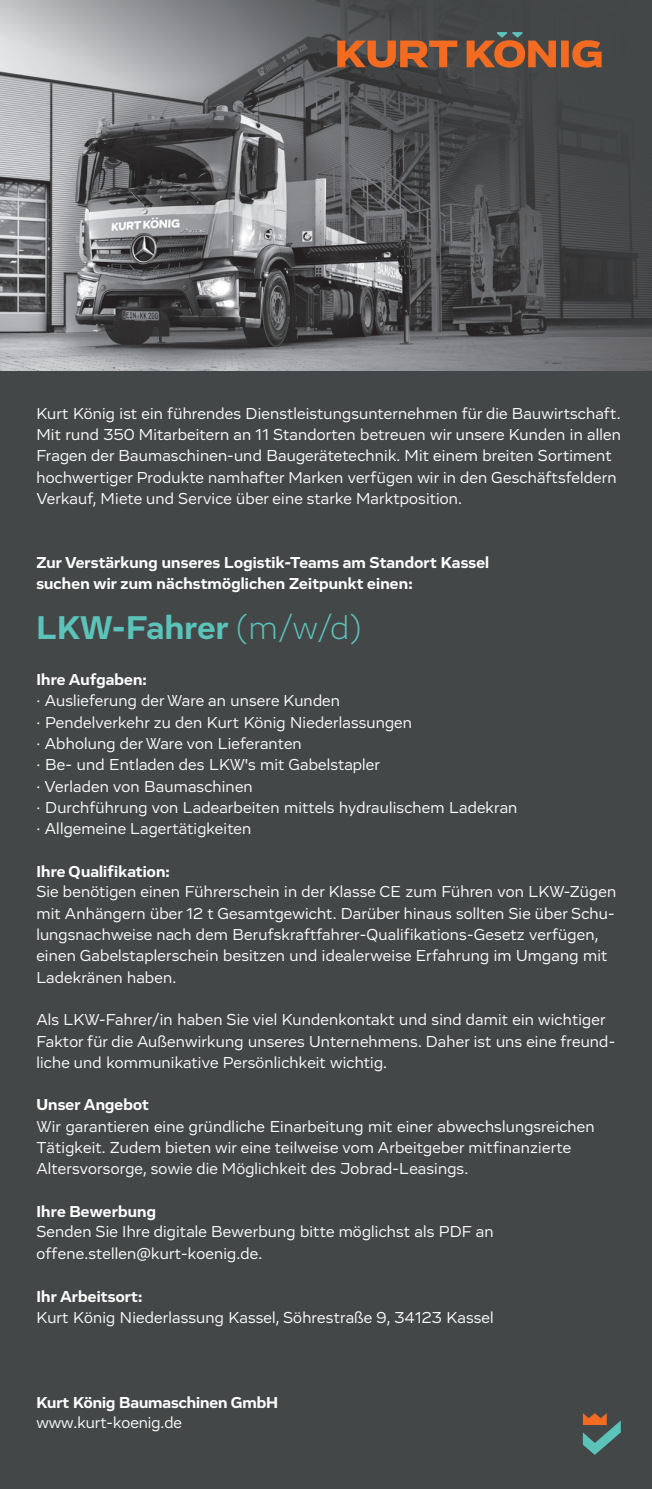
<style>
.page{position:relative;width:652px;height:1489px;background:#fff}
.page>*{position:absolute;margin:0;border:0;box-sizing:border-box;transform-origin:0 0}
.t1{font:700 33.75px "Vito";letter-spacing:.01em;color:#5bc3b9}
.t2{font:16.25px/21.2px "Vito";letter-spacing:.01em;color:#fff}
.t3{font:700 16.25px/21.2px "Vito";letter-spacing:.01em;color:#fff}
.s1{font-weight:300}
.s2{font-weight:700}
.s3{font-weight:400}
</style>
<div class="page">
<div style="left:0;top:370px;width:652px;height:1118px;background:#444748"></div>
<svg style="left:0;top:0;width:652px;height:370px;background:#68696b"></svg>
<svg style="left:583px;top:1413px;width:38px;height:41px"></svg>
<svg style="left:337px;top:32px;width:265px;height:36px;background:#905739"></svg>
<p class="t2" style="left:36px;top:402px;width:586px">Kurt König ist ein führendes Dienstleistungsunternehmen für die Bauwirtschaft.<br>Mit rund 350 Mitarbeitern an 11 Standorten betreuen wir unsere Kunden in allen Fragen der Baumaschinen-und Baugerätetechnik. Mit einem breiten Sortiment hochwertiger Produkte namhafter Marken verfügen wir in den Geschäftsfeldern Verkauf, Miete und Service über eine starke Marktposition.</p>
<p class="t3" style="left:36px;top:551px;width:454px">Zur Verstärkung unseres Logistik-Teams am Standort Kassel suchen wir zum nächstmöglichen Zeitpunkt einen:</p>
<p class="t1" style="left:36px;top:606px;width:327px">LKW-Fahrer <span class="s1">(m/w/d)</span></p>
<p class="t3" style="left:36px;top:669px;width:112px">Ihre Aufgaben:</p>
<p class="t2" style="left:36px;top:690px;width:305px">· Auslieferung der Ware an unsere Kunden</p>
<p class="t2" style="left:36px;top:711px;width:377px">· Pendelverkehr zu den Kurt König Niederlassungen · Abholung der Ware von Lieferanten</p>
<p class="t2" style="left:36px;top:754px;width:483px">· Be- und Entladen des LKW's mit Gabelstapler<br>· Verladen von Baumaschinen<br>· Durchführung von Ladearbeiten mittels hydraulischem Ladekran · Allgemeine Lagertätigkeiten</p>
<p class="t2" style="left:36px;top:860px;width:581px"><span class="s2">Ihre Qualifikation:<br></span>Sie benötigen einen Führerschein in der Klasse CE zum Führen von LKW-Zügen mit Anhängern über 12 t Gesamtgewicht. Darüber hinaus sollten Sie über Schu&shy;lungsnachweise nach dem Berufskraftfahrer-Qualifikations-Gesetz verfügen, einen Gabelstaplerschein besitzen und idealerweise Erfahrung im Umgang mit Ladekränen haben.</p>
<p class="t2" style="left:36px;top:1009px;width:580px">Als LKW-Fahrer/in haben Sie viel Kundenkontakt und sind damit ein wichtiger<br>Faktor für die Außenwirkung unseres Unternehmens. Daher ist uns eine freund&shy;liche und kommunikative Persönlichkeit wichtig.</p>
<p class="t2" style="left:36px;top:1094px;width:560px"><span class="s2">Unser Angebot<br></span>Wir garantieren eine gründliche Einarbeitung mit einer abwechslungsreichen Tätigkeit. Zudem bieten wir eine teilweise vom Arbeitgeber mitfinanzierte Altersvorsorge, sowie die Möglichkeit des Jobrad-Leasings.</p>
<p class="t2" style="left:36px;top:1200px;width:459px"><span class="s2">Ihre Bewerbung<br></span>Senden Sie Ihre digitale Bewerbung bitte möglichst als PDF an offene.stellen@kurt-koenig.de.</p>
<p class="t2" style="left:36px;top:1285px;width:459px"><span class="s2">Ihr Arbeitsort:<br></span>Kurt König Niederlassung Kassel, Söhrestraße 9, 34123 Kassel</p>
<p class="t3" style="left:36px;top:1392px;width:243px;line-height:19.8px">Kurt König Baumaschinen GmbH <span class="s3">www.kurt-koenig.de</span></p>
</div>
